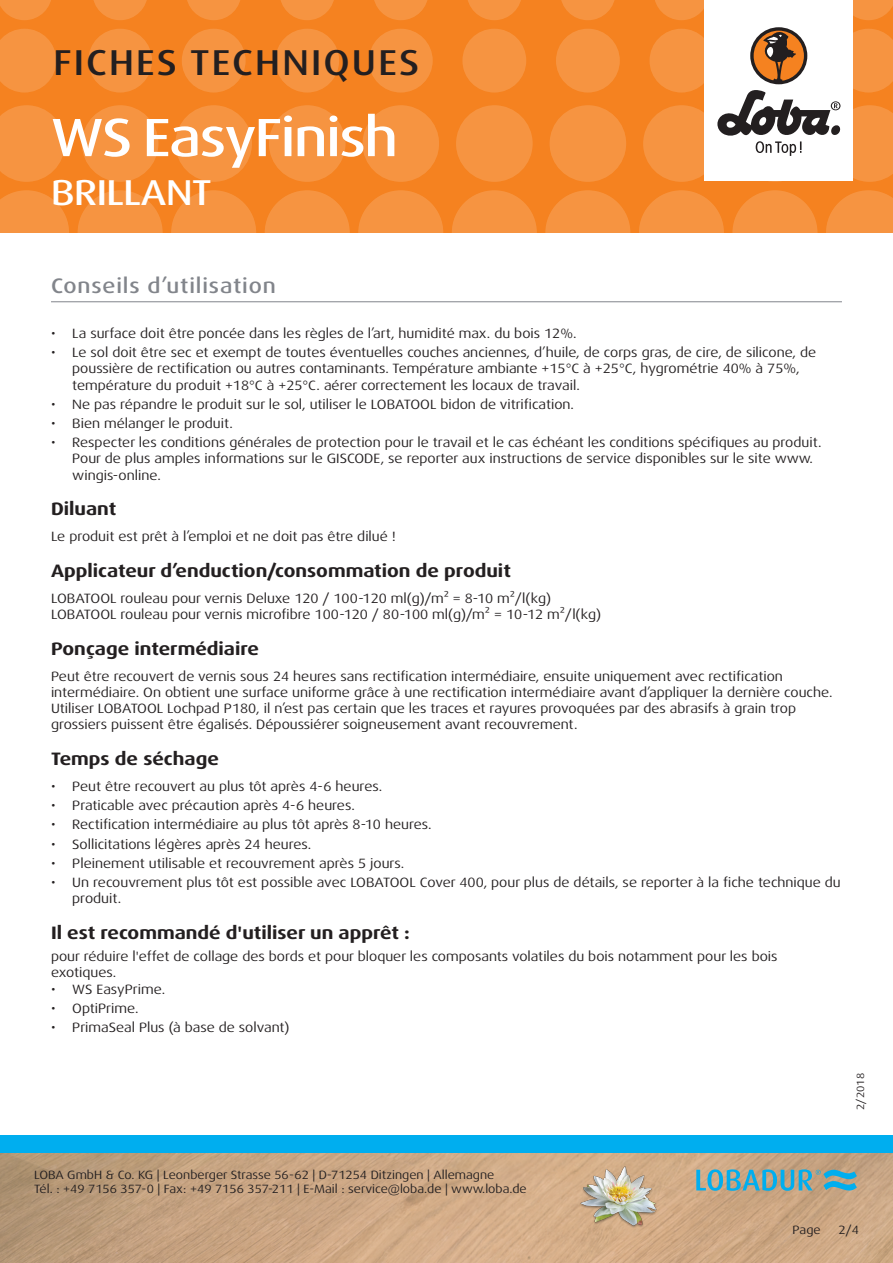
<style>
.page{position:relative;width:893px;height:1263px;background:#fff}
.page>*{position:absolute;margin:0;border:0;box-sizing:border-box;transform-origin:0 0}
.t1{font:500 expanded 54px "Dax Pro";letter-spacing:-.025em;color:#fff}
.t2{font:500 expanded 36px "Dax Pro";letter-spacing:.06em;color:#231f20}
.t3{font:500 expanded 36px "Dax Pro";letter-spacing:-.015em;color:#fff}
.Titel_grau{font:500 expanded 21px "Dax Pro";letter-spacing:.04em;color:#82858b}
.t4{font:700 expanded 18px "Dax Pro";color:#231f20}
.Text{font:expanded 13.5px/16.2px "Dax Pro";color:#231f20}
.t5{font:expanded 12px/14.4px "Dax Pro";color:#231f20}
.t6{font:expanded 10.5px "Dax Pro";color:#231f20}
</style>
<div class="page">
<div style="left:0;top:0;width:893px;height:233px;background:#f58220"></div>
<svg style="left:0;top:190px;width:69px;height:43px"></svg>
<svg style="left:78px;top:190px;width:85px;height:85px;fill:#f69441"></svg>
<svg style="left:171px;top:190px;width:85px;height:85px;fill:#f69441"></svg>
<svg style="left:265px;top:190px;width:85px;height:85px;fill:#f69441"></svg>
<svg style="left:358px;top:190px;width:85px;height:85px;fill:#f69441"></svg>
<svg style="left:545px;top:190px;width:85px;height:85px;fill:#f69441"></svg>
<svg style="left:452px;top:190px;width:85px;height:85px;fill:#f69441"></svg>
<svg style="left:732px;top:190px;width:85px;height:85px;fill:#f69441"></svg>
<svg style="left:639px;top:190px;width:85px;height:85px;fill:#f69441"></svg>
<svg style="left:826px;top:190px;width:67px;height:43px"></svg>
<svg style="left:0;top:105px;width:65px;height:77px"></svg>
<svg style="left:82px;top:105px;width:76px;height:77px"></svg>
<svg style="left:175px;top:105px;width:77px;height:77px"></svg>
<svg style="left:269px;top:105px;width:76px;height:77px"></svg>
<svg style="left:456px;top:105px;width:77px;height:77px"></svg>
<svg style="left:362px;top:105px;width:77px;height:77px"></svg>
<svg style="left:550px;top:105px;width:76px;height:77px"></svg>
<svg style="left:0;top:29px;width:56px;height:63px"></svg>
<svg style="left:182px;top:29px;width:64px;height:63px"></svg>
<svg style="left:88px;top:29px;width:64px;height:63px"></svg>
<svg style="left:275px;top:29px;width:64px;height:63px"></svg>
<svg style="left:462px;top:29px;width:64px;height:63px"></svg>
<svg style="left:369px;top:29px;width:64px;height:63px"></svg>
<svg style="left:556px;top:29px;width:64px;height:63px"></svg>
<svg style="left:0;top:0;width:51px;height:20px"></svg>
<svg style="left:187px;top:0;width:53px;height:20px"></svg>
<svg style="left:468px;top:0;width:53px;height:20px"></svg>
<svg style="left:655px;top:0;width:49px;height:20px"></svg>
<svg style="left:93px;top:0;width:54px;height:20px"></svg>
<svg style="left:374px;top:0;width:54px;height:20px"></svg>
<svg style="left:281px;top:0;width:53px;height:20px"></svg>
<svg style="left:561px;top:0;width:54px;height:20px"></svg>
<svg style="left:853px;top:0;width:40px;height:20px"></svg>
<img style="left:0;top:1152px;width:893px;height:111px">
<div style="left:0;top:1135px;width:893px;height:17px;background:#00aeef"></div>
<div style="left:704px;top:0;width:149px;height:181px;background:#fff"></div>
<svg style="left:643px;top:28px;width:250px;height:154px"></svg>
<img style="left:578px;top:1161px;width:82px;height:81px">
<svg style="left:696px;top:1169px;width:161px;height:22px;background:#74a7ae"></svg>
<hr style="left:51px;top:301px;width:791px;height:1px;background:#82858b">
<h2 class="t2" style="left:53px;top:40px;width:367px">FICHES TECHNIQUES</h2>
<p class="t1" style="left:51px;top:103px;width:348px">WS EasyFinish</p>
<h2 class="t3" style="left:51px;top:169px;width:162px">BRILLANT</h2>
<p class="Titel_grau" style="left:51px;top:272px;width:226px">Conseils d’utilisation</p>
<p class="Text" style="left:51px;top:325px;width:527px">• La surface doit être poncée dans les règles de l’art, humidité max. du bois 12%.</p>
<p class="Text" style="left:72px;top:345px;width:745px;text-indent:-21px">• Le sol doit être sec et exempt de toutes éventuelles couches anciennes, d’huile, de corps gras, de cire, de silicone, de poussière de rectification ou autres contaminants. Température ambiante +15°C à +25°C, hygrométrie 40% à 75%, température du produit +18°C à +25°C. aérer correctement les locaux de travail.</p>
<p class="Text" style="left:51px;top:396px;width:524px">• Ne pas répandre le produit sur le sol, utiliser le LOBATOOL bidon de vitrification.</p>
<p class="Text" style="left:51px;top:415px;width:183px">• Bien mélanger le produit.</p>
<p class="Text" style="left:72px;top:434px;width:751px;text-indent:-21px">• Respecter les conditions générales de protection pour le travail et le cas échéant les conditions spécifiques au produit.<br>Pour de plus amples informations sur le GISCODE, se reporter aux instructions de service disponibles sur le site www. wingis-online.</p>
<p class="t4" style="left:51px;top:497px;width:67px">Diluant</p>
<p class="Text" style="left:51px;top:528px;width:346px">Le produit est prêt à l’emploi et ne doit pas être dilué !</p>
<p class="t4" style="left:51px;top:559px;width:461px">Applicateur d’enduction/consommation de produit</p>
<p class="Text" style="left:51px;top:590px;width:551px">LOBATOOL rouleau pour vernis Deluxe 120 / 100-120 ml(g)/m² = 8-10 m²/l(kg)<br>LOBATOOL rouleau pour vernis microfibre 100-120 / 80-100 ml(g)/m² = 10-12 m²/l(kg)</p>
<p class="t4" style="left:51px;top:637px;width:210px">Ponçage intermédiaire</p>
<p class="Text" style="left:51px;top:668px;width:783px">Peut être recouvert de vernis sous 24 heures sans rectification intermédiaire, ensuite uniquement avec rectification intermédiaire. On obtient une surface uniforme grâce à une rectification intermédiaire avant d’appliquer la dernière couche.<br>Utiliser LOBATOOL Lochpad P180, il n’est pas certain que les traces et rayures provoquées par des abrasifs à grain trop grossiers puissent être égalisés. Dépoussiérer soigneusement avant recouvrement.</p>
<p class="t4" style="left:51px;top:747px;width:169px">Temps de séchage</p>
<p class="Text" style="left:51px;top:778px;width:333px">• Peut être recouvert au plus tôt après 4-6 heures.</p>
<p class="Text" style="left:51px;top:797px;width:305px">• Praticable avec précaution après 4-6 heures.</p>
<p class="Text" style="left:51px;top:817px;width:382px">• Rectification intermédiaire au plus tôt après 8-10 heures.</p>
<p class="Text" style="left:51px;top:836px;width:262px">• Sollicitations légères après 24 heures.</p>
<p class="Text" style="left:51px;top:855px;width:355px">• Pleinement utilisable et recouvrement après 5 jours.</p>
<p class="Text" style="left:72px;top:874px;width:770px;text-indent:-21px">• Un recouvrement plus tôt est possible avec LOBATOOL Cover 400, pour plus de détails, se reporter à la fiche technique du produit.</p>
<p class="t4" style="left:51px;top:921px;width:360px">Il est recommandé d'utiliser un apprêt :</p>
<p class="Text" style="left:51px;top:948px;width:728px">pour réduire l'effet de collage des bords et pour bloquer les composants volatiles du bois notamment pour les bois exotiques.</p>
<p class="Text" style="left:51px;top:981px;width:116px">• WS EasyPrime.</p>
<p class="Text" style="left:51px;top:1000px;width:89px">• OptiPrime.</p>
<p class="Text" style="left:51px;top:1019px;width:240px">• PrimaSeal Plus (à base de solvant)</p>
<p class="t6" style="left:854px;top:1110px;width:38px;rotate:-90deg">2/2018</p>
<p class="t5" style="left:34px;top:1167px;width:494px">LOBA GmbH &amp; Co. KG | Leonberger Strasse 56-62 | D-71254 Ditzingen | Allemagne<br>Tél. : +49 7156 357-0 | Fax: +49 7156 357-211 | E-Mail : service@loba.de | www.loba.de</p>
<p class="t5" style="left:793px;top:1223px;width:30px">Page</p>
<p class="t5" style="left:838px;top:1223px;width:22px">2/4</p>
</div>
